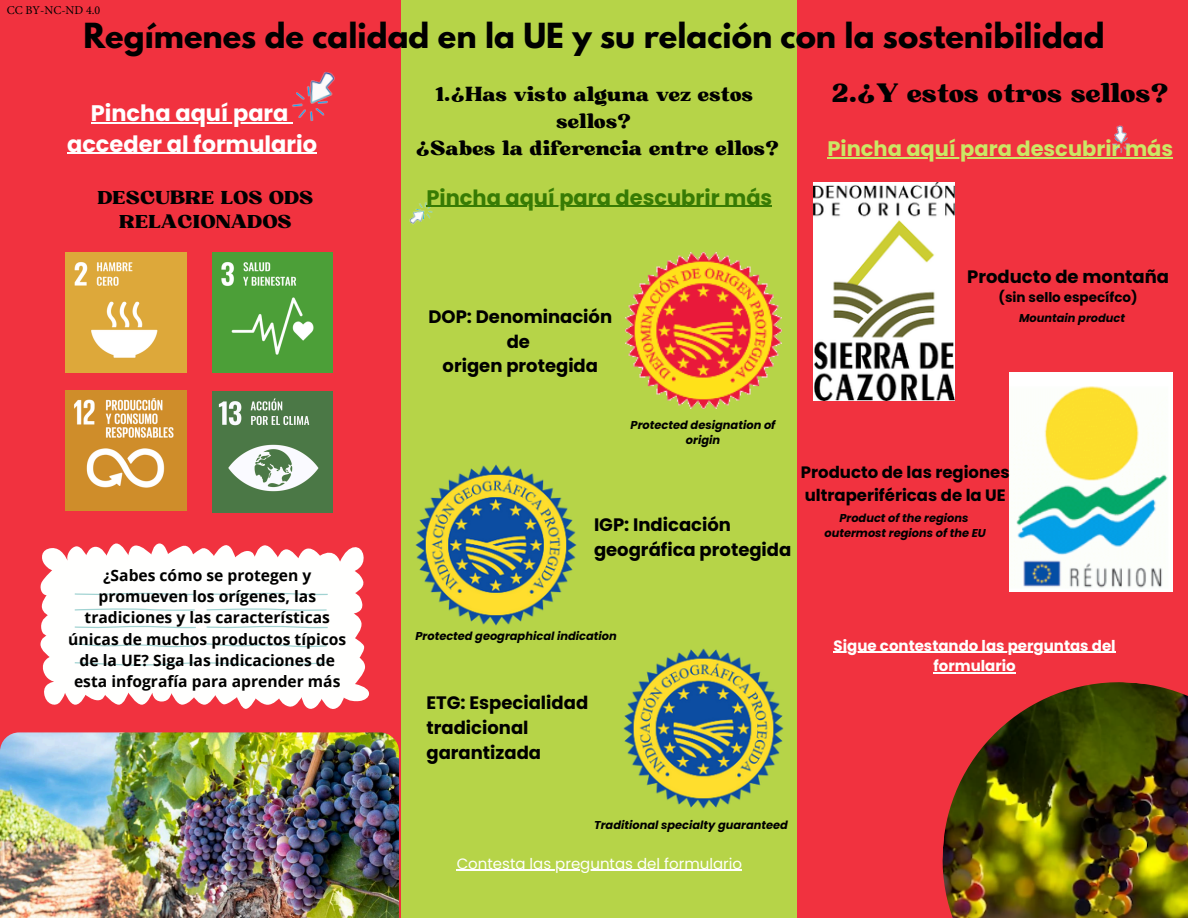
<style>
.page{position:relative;width:1188px;height:918px;background:#f1323f}
.page>*{position:absolute;margin:0;border:0;box-sizing:border-box;transform-origin:0 0}
.t1{font:700 30.6px "League Spartan";color:#000}
.t2{font:25.65px "Bugaki";color:#000}
.t3{font:700 22.5px/30.3px "Poppins";color:#fff;text-align:center}
.t4{font:700 21px "Poppins";color:#cbe765}
.t5{font:700 21px "Poppins";color:#377b04}
.t6{font:19.65px/27px "Bugaki";color:#000;text-align:center}
.t7{font:700 18px/24.8px "Poppins";color:#000}
.t8{font:18px/24.8px "Bugaki";color:#000;text-align:center}
.t9{font:700 16.5px "Poppins";color:#000}
.t10{font:700 15.6px/21.3px "Open Sans";color:#000;text-align:center}
.t11{font:700 15px/20.2px "Poppins";color:#fffffe;text-align:center}
.t12{font:15px "Poppins";color:#fffffe}
.t13{font:700 13.5px "Poppins";color:#000}
.t14{font:12px "Minion Pro";color:#000}
.t15{font:italic 700 11.4px/15.3px "Poppins";color:#000;text-align:center}
</style>
<div class="page">
<div style="left:401px;top:0;width:396px;height:918px;background:#b6d448"></div>
<svg style="left:40px;top:543px;width:329px;height:166px;fill:#fffffe"></svg>
<svg style="left:75px;top:593px;width:253px;height:73px;background:#f7fbfa"></svg>
<img style="left:292px;top:72px;width:43px;height:49px">
<img style="left:625px;top:252px;width:157px;height:157px">
<img style="left:409px;top:202px;width:25px;height:23px">
<img style="left:1010px;top:373px;width:163px;height:218px">
<img style="left:814px;top:183px;width:140px;height:217px">
<img style="left:212px;top:252px;width:121px;height:121px">
<img style="left:66px;top:252px;width:120px;height:121px">
<img style="left:66px;top:390px;width:120px;height:121px">
<img style="left:212px;top:392px;width:121px;height:120px">
<img style="left:942px;top:682px;width:246px;height:236px">
<img style="left:0;top:732px;width:399px;height:186px">
<hr style="left:827px;top:158px;width:346px;height:1px;background:#cbe765">
<img style="left:1112px;top:125px;width:19px;height:28px">
<img style="left:415px;top:464px;width:162px;height:162px">
<img style="left:623px;top:648px;width:161px;height:161px">
<hr style="left:426px;top:206px;width:346px;height:1px;background:#377b04">
<hr style="left:91px;top:122px;width:198px;height:1px;background:#fff">
<hr style="left:67px;top:153px;width:250px;height:1px;background:#fff">
<hr style="left:457px;top:870px;width:285px;height:1px;background:#fffffe">
<hr style="left:834px;top:652px;width:282px;height:1px;background:#fffffe">
<hr style="left:933px;top:672px;width:83px;height:1px;background:#fffffe">
<p class="t14" style="left:7px;top:2px;width:95px">CC BY-NC-ND 4.0</p>
<h2 class="t1" style="left:83px;top:21px;width:1023px">Regímenes de calidad en la UE y su relación con la sostenibilidad</h2>
<h6 class="t2" style="left:832px;top:77px;width:339px">2.¿Y estos otros sellos?</h6>
<h3 class="t4" style="left:827px;top:134px;width:347px">Pincha aquí para descubrir más</h3>
<h4 class="t5" style="left:426px;top:183px;width:347px">Pincha aquí para descubrir más</h4>
<p class="t6" style="left:416px;top:82px;width:365px">1.¿Has visto alguna vez estos sellos?<br>¿Sabes la diferencia entre ellos?</p>
<p class="t3" style="left:67px;top:98px;width:252px">Pincha aquí para acceder al formulario</p>
<p class="t8" style="left:98px;top:186px;width:217px">DESCUBRE LOS ODS<br>RELACIONADOS</p>
<p class="t10" style="left:68px;top:564px;width:280px">¿Sabes cómo se protegen y promueven los orígenes, las tradiciones y las características únicas de muchos productos típicos de la UE? Siga las indicaciones de esta infografía para aprender más</p>
<p class="t7" style="left:429px;top:304px;width:185px;text-align:center">DOP: Denominación de<br>origen protegida</p>
<p class="t7" style="left:967px;top:265px;width:203px">Producto de montaña</p>
<p class="t13" style="left:999px;top:288px;width:141px">(sin sello específco)</p>
<p class="t15" style="left:1019px;top:310px;width:107px">Mountain product</p>
<h5 class="t15" style="left:631px;top:417px;width:146px">Protected designation of origin</h5>
<p class="t7" style="left:594px;top:512px;width:199px">IGP: Indicación geográfica protegida</p>
<p class="t9" style="left:801px;top:461px;width:210px">Producto de las regiones</p>
<p class="t9" style="left:805px;top:484px;width:203px">ultraperiféricas de la UE</p>
<p class="t15" style="left:839px;top:510px;width:131px">Product of the regions</p>
<p class="t15" style="left:824px;top:525px;width:163px">outermost regions of the EU</p>
<p class="t15" style="left:415px;top:629px;width:203px">Protected geographical indication</p>
<p class="t7" style="left:426px;top:691px;width:163px">ETG: Especialidad tradicional garantizada</p>
<p class="t15" style="left:594px;top:817px;width:195px">Traditional specialty guaranteed</p>
<p class="t12" style="left:457px;top:853px;width:287px">Contesta las preguntas del formulario</p>
<p class="t11" style="left:834px;top:635px;width:284px">Sigue contestando las perguntas del formulario</p>
</div>
